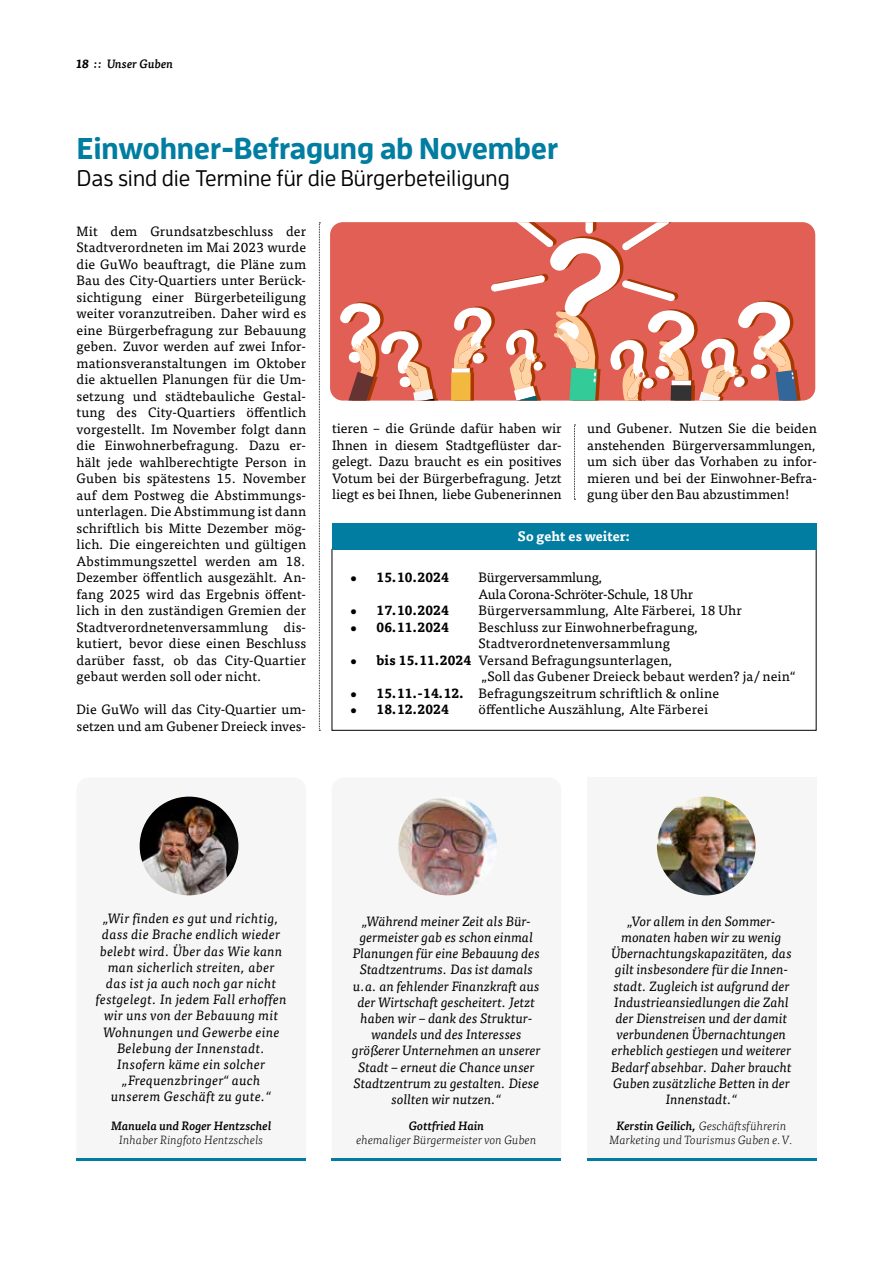
<style>
.page{position:relative;width:893px;height:1263px;background:#fff}
.page>*{position:absolute;margin:0;border:0;box-sizing:border-box;transform-origin:0 0}
.t1{font:700 30px "Enzo OT";letter-spacing:-.01em;color:#007da1}
.t2{font:500 22.5px "Enzo OT";color:#000}
.t3{font:13.5px/16.5px "Tisa Pro";letter-spacing:.01em;color:#000;text-align:justify}
.t4{font:italic 13.5px/16.2px "Tisa Pro";color:#000;text-align:center}
.t5{font:italic 13.5px/16.2px "Tisa Pro";letter-spacing:.02em;color:#000;text-align:center}
.t6{font:13.5px/16.5px "Tisa Pro";letter-spacing:-.02em;color:#000}
.t7{font:700 13.5px "Tisa Pro";letter-spacing:.01em;color:#000}
.t8{font:700 13.5px "Tisa Pro";color:#fff}
.t9{font:italic 300 12px/14.4px "Tisa Pro";color:#000;text-align:center}
.t10{font:italic 500 12px "Tisa Pro";color:#000}
.s1{font-weight:700}
.s2{font-weight:500}
</style>
<div class="page">
<hr style="left:892px;top:0;width:1px;height:822px;background:#d70077">
<div style="left:587px;top:777px;width:229px;height:384px;background:#f6f6f6"></div>
<hr style="left:77px;top:1158px;width:229px;height:3px;background:#007da1">
<hr style="left:332px;top:1158px;width:229px;height:3px;background:#007da1">
<hr style="left:587px;top:1158px;width:229px;height:3px;background:#007da1">
<img style="left:140px;top:797px;width:98px;height:98px;border-radius:49px">
<img style="left:398px;top:797px;width:99px;height:98px;border-radius:49px">
<img style="left:657px;top:797px;width:99px;height:98px;border-radius:49px">
<hr style="left:892px;top:816px;width:1px;height:64px;background:#007da1">
<svg style="left:574px;top:425px;width:1px;height:75px"></svg>
<svg style="left:319px;top:222px;width:1px;height:509px"></svg>
<div style="left:332px;top:549px;width:484px;height:182px;border:1px solid #000"></div>
<div style="left:332px;top:523px;width:484px;height:26px;background:#007da1"></div>
<div style="left:330px;top:222px;width:485px;height:178px;background:#e15f54"></div>
<svg style="left:340px;top:302px;width:101px;height:98px"></svg>
<div style="left:451px;top:373px;width:20px;height:27px;background:#f0ac42"></div>
<svg style="left:452px;top:222px;width:351px;height:179px"></svg>
<p class="t10" style="left:77px;top:55px;width:98px"><span class="s1">18</span> :: Unser Guben</p>
<h1 class="t1" style="left:77px;top:130px;width:483px">Einwohner-Befragung ab November</h1>
<h2 class="t2" style="left:77px;top:165px;width:434px">Das sind die Termine für die Bürgerbeteiligung</h2>
<p class="t3" style="left:77px;top:222px;width:231px">Mit dem Grundsatzbeschluss der Stadtverordneten im Mai 2023 wurde die GuWo beauftragt, die Pläne zum Bau des City-Quartiers unter Berück&shy;sichtigung einer Bürgerbeteiligung weiter voranzutreiben. Daher wird es eine Bürgerbefragung zur Bebauung geben. Zuvor werden auf zwei Infor&shy;mationsveranstaltungen im Oktober die aktuellen Planungen für die Um&shy;setzung und städtebauliche Gestal&shy;tung des City-Quartiers öffentlich vorgestellt. Im November folgt dann die Einwohnerbefragung. Dazu er&shy;hält jede wahlberechtigte Person in Guben bis spätestens 15. November auf dem Postweg die Abstimmungs&shy;unterlagen. Die Abstimmung ist dann schriftlich bis Mitte Dezember mög&shy;lich. Die eingereichten und gültigen Abstimmungszettel werden am 18.<br>Dezember öffentlich ausgezählt. An&shy;fang 2025 wird das Ergebnis öffent&shy;lich in den zuständigen Gremien der Stadtverordnetenversammlung dis&shy;kutiert, bevor diese einen Beschluss darüber fasst, ob das City-Quartier gebaut werden soll oder nicht.</p>
<p class="t3" style="left:77px;top:700px;width:231px">Die GuWo will das City-Quartier um&shy;setzen und am Gubener Dreieck inves-</p>
<p class="t3" style="left:332px;top:420px;width:231px">tieren – die Gründe dafür haben wir Ihnen in diesem Stadtgeflüster dar&shy;gelegt. Dazu braucht es ein positives Votum bei der Bürgerbefragung. Jetzt liegt es bei Ihnen, liebe Gubenerinnen</p>
<p class="t3" style="left:587px;top:420px;width:231px">und Gubener. Nutzen Sie die beiden anstehenden Bürgerversammlungen, um sich über das Vorhaben zu infor&shy;mieren und bei der Einwohner-Befra&shy;gung über den Bau abzustimmen!</p>
<p class="t8" style="left:518px;top:525px;width:114px">So geht es weiter:</p>
<p class="t7" style="left:350px;top:566px;width:101px">• 15.10.2024</p>
<p class="t6" style="left:479px;top:568px;width:216px">Bürgerversammlung,<br>Aula Corona-Schröter-Schule, 18 Uhr</p>
<p class="t7" style="left:350px;top:599px;width:101px">• 17.10.2024</p>
<p class="t3" style="left:479px;top:601px;width:265px">Bürgerversammlung, Alte Färberei, 18 Uhr</p>
<p class="t7" style="left:350px;top:616px;width:101px">• 06.11.2024</p>
<p class="t3" style="left:479px;top:618px;width:222px">Beschluss zur Einwohnerbefragung,<br>Stadtverordnetenversammlung</p>
<p class="t3" style="left:481px;top:651px;width:315px;text-indent:-132px"><span class="s1">• bis 15.11.2024</span> Versand Befragungsunterlagen,<br>„Soll das Gubener Dreieck bebaut werden? ja/ nein“</p>
<p class="t3" style="left:350px;top:684px;width:371px"><span class="s1">• 15.11.-14.12.</span> Befragungszeitrum schriftlich &amp; online</p>
<p class="t7" style="left:350px;top:698px;width:101px">• 18.12.2024</p>
<p class="t3" style="left:479px;top:700px;width:231px">öffentliche Auszählung, Alte Färberei</p>
<p class="t5" style="left:96px;top:910px;width:192px">„Wir finden es gut und richtig, dass die Brache endlich wieder belebt wird. Über das Wie kann man sicherlich streiten, aber<br>das ist ja auch noch gar nicht festgelegt. In jedem Fall erhoffen wir uns von der Bebauung mit<br>Wohnungen und Gewerbe eine<br>Belebung der Innenstadt.<br>Insofern käme ein solcher „Frequenzbringer“ auch unserem Geschäft zu gute.“</p>
<p class="t10" style="left:111px;top:1116px;width:162px">Manuela und Roger Hentzschel</p>
<p class="t9" style="left:119px;top:1132px;width:146px">Inhaber Ringfoto Hentzschels</p>
<p class="t4" style="left:352px;top:912px;width:190px">„Während meiner Zeit als Bür&shy;germeister gab es schon einmal<br>Planungen für eine Bebauung des<br>Stadtzentrums. Das ist damals u.a. an fehlender Finanzkraft aus der Wirtschaft gescheitert. Jetzt haben wir – dank des Struktur&shy;wandels und des Interesses größerer Unternehmen an unserer<br>Stadt – erneut die Chance unser<br>Stadtzentrum zu gestalten. Diese sollten wir nutzen.“</p>
<p class="t10" style="left:409px;top:1116px;width:77px">Gottfried Hain</p>
<p class="t9" style="left:356px;top:1132px;width:182px">ehemaliger Bürgermeister von Guben</p>
<p class="t4" style="left:611px;top:912px;width:182px">„Vor allem in den Sommer&shy;monaten haben wir zu wenig<br>Übernachtungskapazitäten, das gilt insbesondere für die Innen&shy;stadt. Zugleich ist aufgrund der<br>Industrieansiedlungen die Zahl der Dienstreisen und der damit verbundenen Übernachtungen erheblich gestiegen und weiterer<br>Bedarf absehbar. Daher braucht<br>Guben zusätzliche Betten in der<br>Innenstadt.“</p>
<p class="t9" style="left:609px;top:1118px;width:186px"><span class="s2">Kerstin Geilich,</span> Geschäftsführerin<br>Marketing und Tourismus Guben e.V.</p>
</div>
